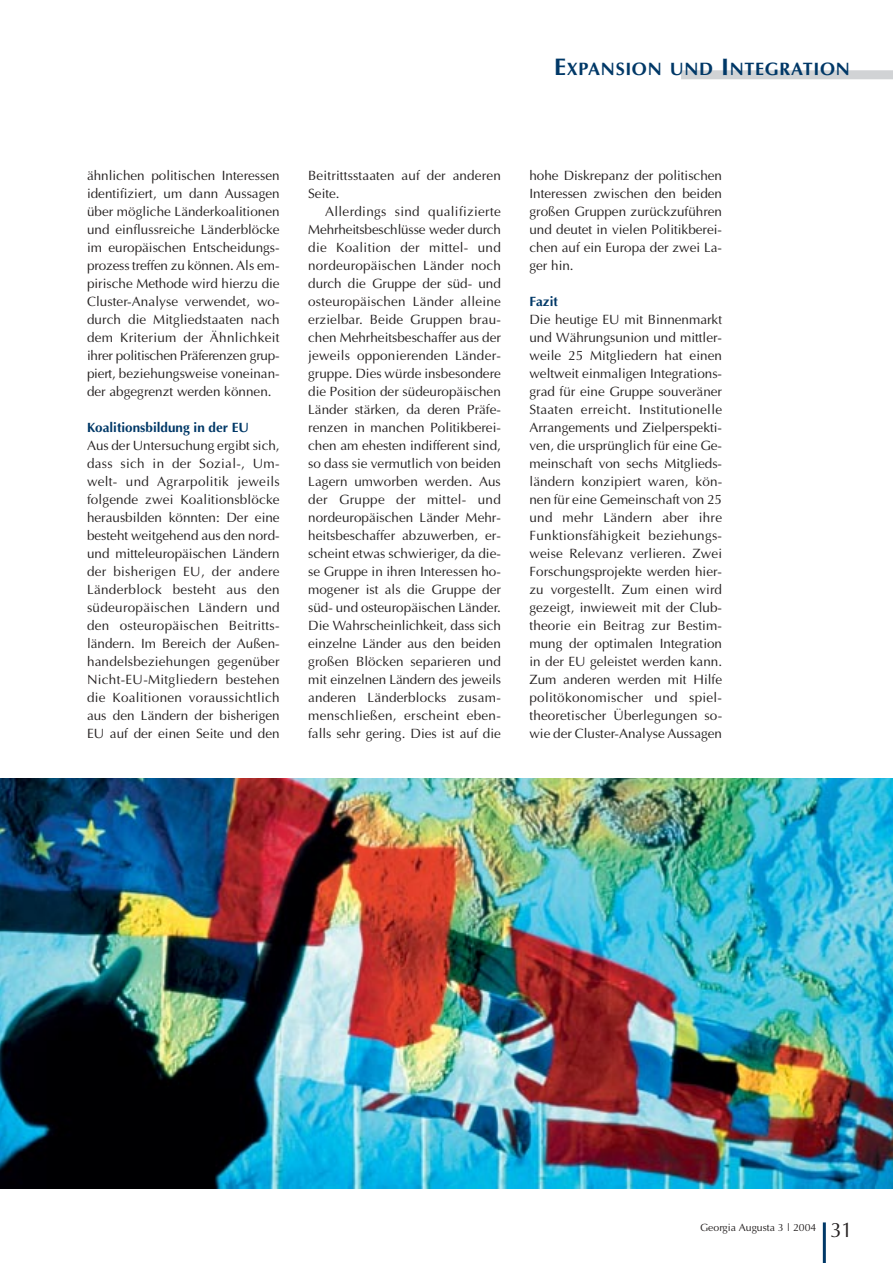
<style>
.page{position:relative;width:893px;height:1263px;background:#fff}
.page>*{position:absolute;margin:0;border:0;box-sizing:border-box;transform-origin:0 0}
.t1{font:700 18px "Optima";letter-spacing:.035em;color:#003867}
.t2{font:13.5px/18px "Optima";color:#231f1f;text-align:justify}
.t3{font:700 13.5px "Optima";color:#003867}
.t4{font:10.5px "Optima";color:#231f1f}
.s1{font-size:24px}
.s2{font-size:21px}
</style>
<div class="page">
<hr style="left:822px;top:1222px;width:3px;height:41px;background:#003867">
<div style="left:681px;top:70px;width:211px;height:9px;background:#d1d3d5"></div>
<img style="left:0;top:778px;width:892px;height:410px">
<h1 class="t1" style="left:554px;top:61px;width:297px"><span class="s1">E</span>XPANSION UND <span class="s1">I</span>NTEGRATION</h1>
<p class="t2" style="left:87px;top:168px;width:194px">ähnlichen politischen Interessen identifiziert, um dann Aussagen über mögliche Länderkoalitionen und einflussreiche Länderblöcke im europäischen Entscheidungs&shy;prozess treffen zu können. Als em&shy;pirische Methode wird hierzu die Cluster-Analyse verwendet, wo&shy;durch die Mitgliedstaaten nach dem Kriterium der Ähnlichkeit ihrer politischen Präferenzen grup&shy;piert, beziehungsweise voneinan&shy;der abgegrenzt werden können.</p>
<p class="t3" style="left:87px;top:422px;width:164px">Koalitionsbildung in der EU</p>
<p class="t2" style="left:87px;top:438px;width:194px">Aus der Untersuchung ergibt sich, dass sich in der Sozial-, Um&shy;welt- und Agrarpolitik jeweils folgende zwei Koalitionsblöcke herausbilden könnten: Der eine besteht weitgehend aus den nord&shy;und mitteleuropäischen Ländern der bisherigen EU, der andere Länderblock besteht aus den südeuropäischen Ländern und den osteuropäischen Beitritts&shy;ländern. Im Bereich der Außen&shy;handelsbeziehungen gegenüber Nicht-EU-Mitgliedern bestehen die Koalitionen voraussichtlich aus den Ländern der bisherigen EU auf der einen Seite und den</p>
<p class="t2" style="left:308px;top:168px;width:194px">Beitrittsstaaten auf der anderen<br>Seite.</p>
<p class="t2" style="left:308px;top:204px;width:194px;text-indent:17px">Allerdings sind qualifizierte Mehrheitsbeschlüsse weder durch die Koalition der mittel- und nordeuropäischen Länder noch durch die Gruppe der süd- und osteuropäischen Länder alleine erzielbar. Beide Gruppen brau&shy;chen Mehrheitsbeschaffer aus der jeweils opponierenden Länder&shy;gruppe. Dies würde insbesondere die Position der südeuropäischen Länder stärken, da deren Präfe&shy;renzen in manchen Politikberei&shy;chen am ehesten indifferent sind, so dass sie vermutlich von beiden Lagern umworben werden. Aus der Gruppe der mittel- und nordeuropäischen Länder Mehr&shy;heitsbeschaffer abzuwerben, er&shy;scheint etwas schwieriger, da die&shy;se Gruppe in ihren Interessen ho&shy;mogener ist als die Gruppe der süd- und osteuropäischen Länder.<br>Die Wahrscheinlichkeit, dass sich einzelne Länder aus den beiden großen Blöcken separieren und mit einzelnen Ländern des jeweils anderen Länderblocks zusam&shy;menschließen, erscheint eben&shy;falls sehr gering. Dies ist auf die</p>
<p class="t2" style="left:529px;top:168px;width:194px">hohe Diskrepanz der politischen Interessen zwischen den beiden großen Gruppen zurückzuführen und deutet in vielen Politikberei&shy;chen auf ein Europa der zwei La&shy;ger hin.</p>
<p class="t3" style="left:529px;top:296px;width:30px">Fazit</p>
<p class="t2" style="left:529px;top:312px;width:194px">Die heutige EU mit Binnenmarkt und Währungsunion und mittler&shy;weile 25 Mitgliedern hat einen weltweit einmaligen Integrations&shy;grad für eine Gruppe souveräner Staaten erreicht. Institutionelle Arrangements und Zielperspekti&shy;ven, die ursprünglich für eine Ge&shy;meinschaft von sechs Mitglieds&shy;ländern konzipiert waren, kön&shy;nen für eine Gemeinschaft von 25 und mehr Ländern aber ihre Funktionsfähigkeit beziehungs&shy;weise Relevanz verlieren. Zwei Forschungsprojekte werden hier&shy;zu vorgestellt. Zum einen wird gezeigt, inwieweit mit der Club&shy;theorie ein Beitrag zur Bestim&shy;mung der optimalen Integration in der EU geleistet werden kann.<br>Zum anderen werden mit Hilfe politökonomischer und spiel&shy;theoretischer Überlegungen so&shy;wie der Cluster-Analyse Aussagen</p>
<p class="t4" style="left:700px;top:1223px;width:154px">Georgia Augusta 3 | 2004 <span class="s2">31</span></p>
</div>
